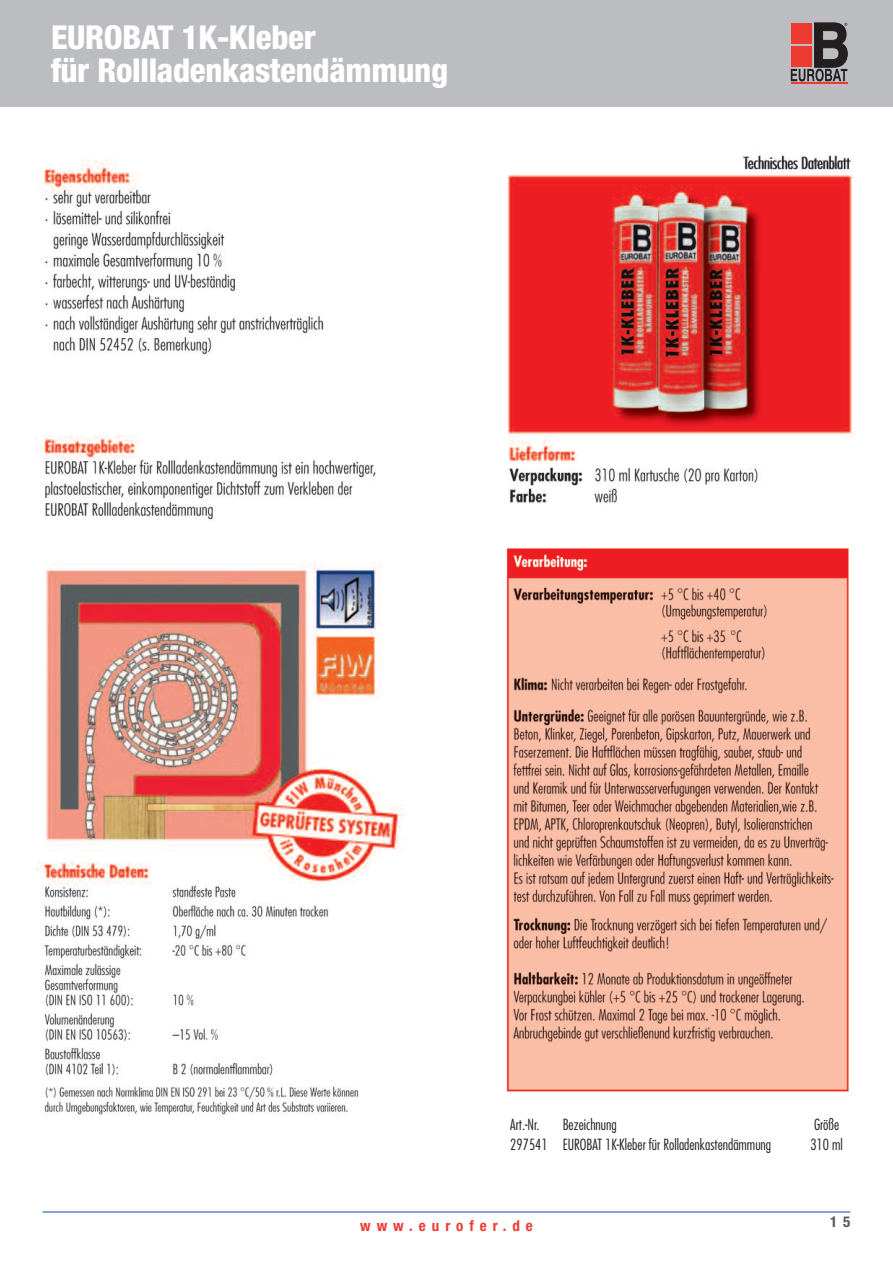
<style>
.page{position:relative;width:893px;height:1263px;background:#fff}
.page>*{position:absolute;margin:0;border:0;box-sizing:border-box;transform-origin:0 0}
.t1{font:800 condensed 33px/33px "Helvetica Neue LT Std";letter-spacing:-.01em;color:#fff}
.t2{font:300 condensed 15px "Futura";color:#231f20}
.t3{font:700 condensed 15px "Helvetica Neue";letter-spacing:.4em;color:#ee3b32}
.t4{font:700 condensed 15px "Helvetica Neue";color:#57585a}
</style>
<div class="page">
<div style="left:0;top:0;width:893px;height:106px;background:#bcbdc0"></div>
<hr style="left:43px;top:1211px;width:807px;height:1px;background:#0d4da1">
<hr style="left:791px;top:83px;width:56px;height:1px;background:#ee3b32">
<svg style="left:791px;top:23px;width:56px;height:58px"></svg>
<img style="left:507px;top:152px;width:347px;height:351px">
<img style="left:506px;top:548px;width:343px;height:544px">
<img style="left:37px;top:158px;width:367px;height:958px">
<h1 class="t1" style="left:51px;top:24px;width:399px">EUROBAT 1K-Kleber<br>für Rollladenkastendämmung</h1>
<p class="t2" style="left:510px;top:1118px;width:31px">Art.-Nr.</p>
<p class="t2" style="left:563px;top:1118px;width:56px">Bezeichnung</p>
<p class="t2" style="left:814px;top:1118px;width:27px">Größe</p>
<p class="t2" style="left:510px;top:1138px;width:262px">297541 EUROBAT 1K-Kleber für Rolladenkastendämmung</p>
<p class="t2" style="left:810px;top:1138px;width:34px">310 ml</p>
<p class="t3" style="left:360px;top:1220px;width:174px">www.eurofer.de</p>
<p class="t4" style="left:830px;top:1216px;width:22px">1 5</p>
</div>
